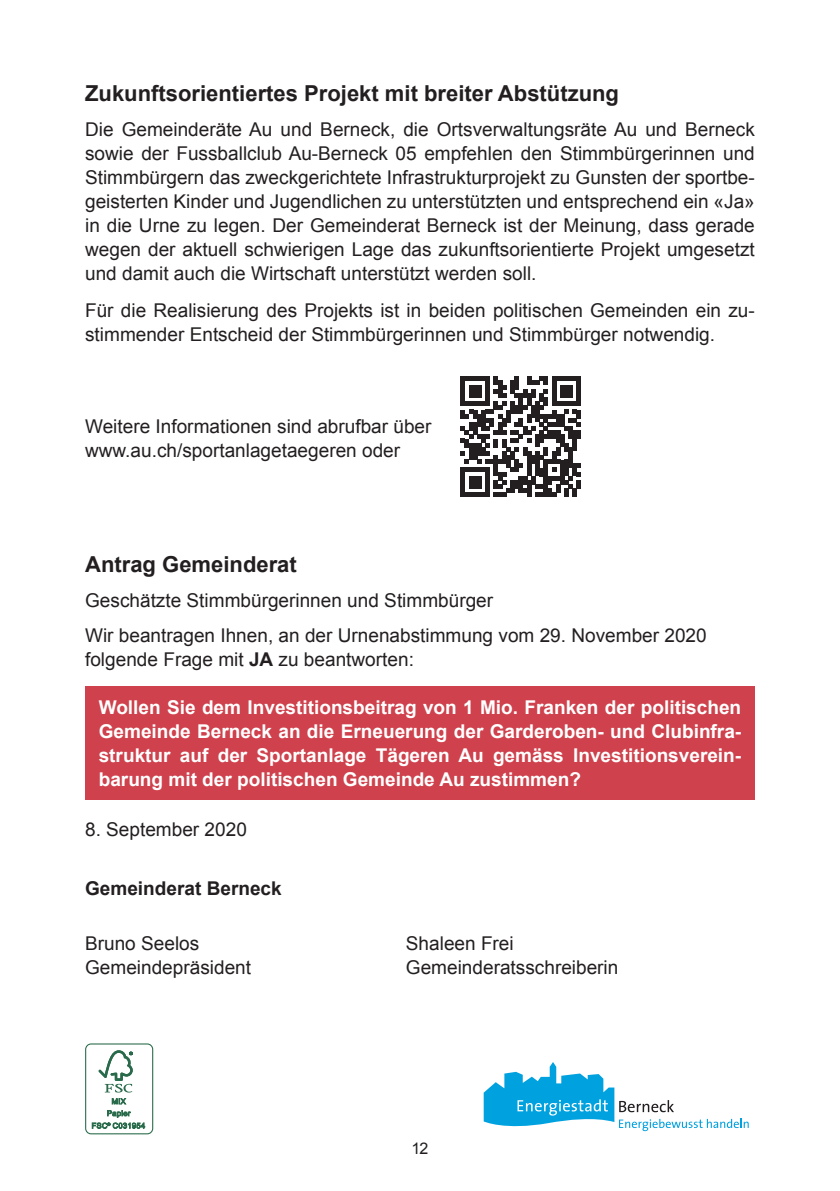
<style>
.page{position:relative;width:840px;height:1191px;background:#fff}
.page>*{position:absolute;margin:0;border:0;box-sizing:border-box;transform-origin:0 0}
.t1{font:700 22px "Arial";color:#231f20}
.t2{font:19px/24px "Arial";color:#231f20}
.t3{font:700 19px/24px "Arial";color:#fff;text-align:justify}
.t4{font:700 19px "Arial";color:#231f20}
.t5{font:16px "Arial";color:#231f20}
.s1{font-weight:700}
</style>
<div class="page">
<svg style="left:483px;top:1062px;width:265px;height:69px"></svg>
<div style="left:85px;top:1043px;width:68px;height:91px;border:1px solid #286a4a;border-radius:5px"></div>
<svg style="left:98px;top:1050px;width:35px;height:54px"></svg>
<svg style="left:92px;top:1110px;width:53px;height:18px"></svg>
<div style="left:85px;top:686px;width:669px;height:113px;background:#cf414c"></div>
<svg style="left:460px;top:377px;width:120px;height:120px"></svg>
<p class="t1" style="left:85px;top:79px;width:535px">Zukunftsorientiertes Projekt mit breiter Abstützung</p>
<p class="t2" style="left:85px;top:118px;width:670px;text-align:justify">Die Gemeinderäte Au und Berneck, die Ortsverwaltungsräte Au und Berneck sowie der Fussballclub Au-Berneck 05 empfehlen den Stimmbürgerinnen und Stimmbürgern das zweckgerichtete Infrastrukturprojekt zu Gunsten der sportbe&shy;geisterten Kinder und Jugendlichen zu unterstützten und entsprechend ein «Ja» in die Urne zu legen. Der Gemeinderat Berneck ist der Meinung, dass gerade wegen der aktuell schwierigen Lage das zukunftsorientierte Projekt umgesetzt und damit auch die Wirtschaft unterstützt werden soll.</p>
<p class="t2" style="left:85px;top:298px;width:670px">Für die Realisierung des Projekts ist in beiden politischen Gemeinden ein zu&shy;stimmender Entscheid der Stimmbürgerinnen und Stimmbürger notwendig.</p>
<p class="t2" style="left:85px;top:415px;width:348px">Weitere Informationen sind abrufbar über www.au.ch/sportanlagetaegeren oder</p>
<p class="t1" style="left:85px;top:549px;width:213px">Antrag Gemeinderat</p>
<p class="t2" style="left:85px;top:583px;width:622px;line-height:35.4px">Geschätzte Stimmbürgerinnen und Stimmbürger<br>Wir beantragen Ihnen, an der Urnenabstimmung vom 29. November 2020</p>
<p class="t2" style="left:85px;top:648px;width:330px">folgende Frage mit <span class="s1">JA</span> zu beantworten:</p>
<p class="t3" style="left:99px;top:695px;width:643px">Wollen Sie dem Investitionsbeitrag von 1 Mio. Franken der politischen Gemeinde Berneck an die Erneuerung der Garderoben- und Clubinfra&shy;struktur auf der Sportanlage Tägeren Au gemäss Investitionsverein&shy;barung mit der politischen Gemeinde Au zustimmen?</p>
<p class="t2" style="left:85px;top:817px;width:163px">8. September 2020</p>
<p class="t4" style="left:85px;top:876px;width:198px">Gemeinderat Berneck</p>
<p class="t2" style="left:85px;top:931px;width:167px">Bruno Seelos<br>Gemeindepräsident</p>
<p class="t2" style="left:405px;top:931px;width:214px">Shaleen Frei<br>Gemeinderatsschreiberin</p>
<p class="t5" style="left:411px;top:1138px;width:19px">12</p>
</div>
